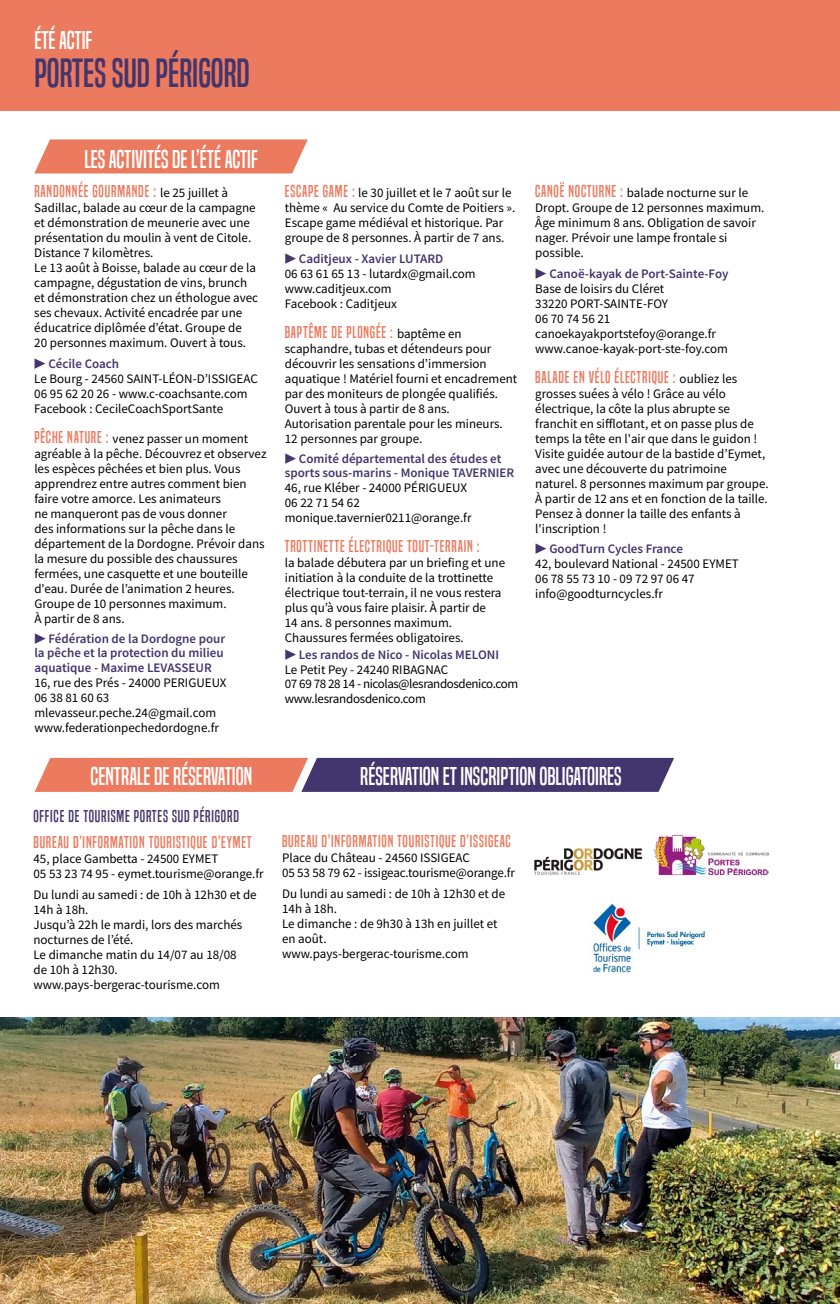
<style>
.page{position:relative;width:840px;height:1304px;background:#fff}
.page>*{position:absolute;margin:0;border:0;box-sizing:border-box;transform-origin:0 0}
.t1{font:38px "Built Titling Rg";color:#43356d}
.t2{font:24px "Built Titling Rg";color:#fff}
.t3{font:16px "Built Titling Rg";letter-spacing:.05em;color:#ec7a5e}
.t4{font:16px "Built Titling Rg";letter-spacing:.05em;color:#43356d}
.t5{font:13px/15px "Source Sans Pro";color:#000}
.t6{font:600 13px/14.6px "Source Sans Pro";color:#43356d}
.t7{font:13px/14.8px "Source Sans Pro";letter-spacing:-.025em;color:#000}
.s1{font-family:"Source Sans Pro";font-size:13px;color:#000}
.s2{font-family:"Built Titling Rg";font-size:16px;color:#ec7a5e}
</style>
<div class="page">
<div style="left:0;top:0;width:839px;height:111px;background:#ec7a5e"></div>
<img style="left:593px;top:903px;width:113px;height:70px">
<img style="left:534px;top:847px;width:109px;height:28px">
<img style="left:0;top:1018px;width:839px;height:286px">
<img style="left:654px;top:834px;width:114px;height:44px">
<hr style="left:839px;top:0;width:1px;height:329px;background:#7989c2">
<svg style="left:35px;top:758px;width:638px;height:34px;background:#8e586c"></svg>
<svg style="left:34px;top:139px;width:273px;height:34px;background:#ed8368"></svg>
<h2 class="t2" style="left:34px;top:26px;width:59px">ÉTÉ ACTIF</h2>
<h1 class="t1" style="left:34px;top:51px;width:217px">PORTES SUD PÉRIGORD</h1>
<h2 class="t2" style="left:84px;top:144px;width:175px">LES ACTIVITÉS DE L’ÉTÉ ACTIF</h2>
<p class="t3" style="left:34px;top:181px;width:195px">RANDONNÉE GOURMANDE : <span class="s1">le 25 juillet à</span></p>
<p class="t5" style="left:34px;top:200px;width:225px">Sadillac, balade au cœur de la campagne et démonstration de meunerie avec une présentation du moulin à vent de Citole.<br>Distance 7 kilomètres.<br>Le 13 août à Boisse, balade au cœur de la campagne, dégustation de vins, brunch et démonstration chez un éthologue avec ses chevaux. Activité encadrée par une éducatrice diplômée d’état. Groupe de<br>20 personnes maximum. Ouvert à tous.</p>
<p class="t6" style="left:34px;top:356px;width:86px">▶ Cécile Coach</p>
<p class="t5" style="left:34px;top:371px;width:225px">Le Bourg - 24560 SAINT-LÉON-D’ISSIGEAC<br>06 95 62 20 26 - www.c-coachsante.com<br>Facebook : CecileCoachSportSante</p>
<p class="t5" style="left:34px;top:431px;width:233px"><span class="s2">PÊCHE NATURE :</span> venez passer un moment agréable à la pêche. Découvrez et observez les espèces pêchées et bien plus. Vous apprendrez entre autres comment bien faire votre amorce. Les animateurs<br>ne manqueront pas de vous donner<br>des informations sur la pêche dans le département de la Dordogne. Prévoir dans la mesure du possible des chaussures fermées, une casquette et une bouteille d'eau. Durée de l’animation 2 heures.<br>Groupe de 10 personnes maximum.<br>À partir de 8 ans.</p>
<p class="t6" style="left:34px;top:632px;width:192px">▶ Fédération de la Dordogne pour la pêche et la protection du milieu aquatique - Maxime LEVASSEUR</p>
<p class="t5" style="left:34px;top:676px;width:194px">16, rue des Prés - 24000 PERIGUEUX<br>06 38 81 60 63 mlevasseur.peche.24@gmail.com www.federationpechedordogne.fr</p>
<p class="t5" style="left:285px;top:185px;width:232px"><span class="s2">ESCAPE GAME :</span> le 30 juillet et le 7 août sur le thème « Au service du Comte de Poitiers ».<br>Escape game médiéval et historique. Par groupe de 8 personnes. À partir de 7 ans.</p>
<p class="t6" style="left:285px;top:251px;width:160px">▶ Caditjeux - Xavier LUTARD</p>
<p class="t5" style="left:285px;top:266px;width:192px">06 63 61 65 13 - lutardx@gmail.com www.caditjeux.com<br>Facebook : Caditjeux</p>
<p class="t3" style="left:285px;top:322px;width:178px">BAPTÊME DE PLONGÉE : <span class="s1">baptême en</span></p>
<p class="t5" style="left:285px;top:341px;width:234px">scaphandre, tubas et détendeurs pour découvrir les sensations d’immersion aquatique ! Matériel fourni et encadrement par des moniteurs de plongée qualifiés.<br>Ouvert à tous à partir de 8 ans.<br>Autorisation parentale pour les mineurs.<br>12 personnes par groupe.</p>
<p class="t6" style="left:285px;top:452px;width:231px;line-height:14px">▶ Comité départemental des études et sports sous-marins - Monique TAVERNIER</p>
<p class="t5" style="left:285px;top:481px;width:188px">46, rue Kléber - 24000 PÉRIGUEUX<br>06 22 71 54 62 monique.tavernier0211@orange.fr</p>
<p class="t3" style="left:285px;top:537px;width:196px">TROTTINETTE ÉLECTRIQUE TOUT-TERRAIN :</p>
<p class="t5" style="left:285px;top:556px;width:222px">la balade débutera par un briefing et une initiation à la conduite de la trottinette électrique tout-terrain, il ne vous restera plus qu’à vous faire plaisir. À partir de<br>14 ans. 8 personnes maximum.<br>Chaussures fermées obligatoires.</p>
<p class="t6" style="left:285px;top:647px;width:216px">▶ Les randos de Nico - Nicolas MELONI</p>
<p class="t7" style="left:285px;top:662px;width:235px">Le Petit Pey - 24240 RIBAGNAC<br>07 69 78 28 14 - nicolas@lesrandosdenico.com www.lesrandosdenico.com</p>
<p class="t5" style="left:535px;top:185px;width:230px"><span class="s2">CANOË NOCTURNE :</span> balade nocturne sur le<br>Dropt. Groupe de 12 personnes maximum.<br>Âge minimum 8 ans. Obligation de savoir nager. Prévoir une lampe frontale si possible.</p>
<p class="t6" style="left:535px;top:266px;width:195px">▶ Canoë-kayak de Port-Sainte-Foy</p>
<p class="t5" style="left:535px;top:281px;width:194px">Base de loisirs du Cléret<br>33220 PORT-SAINTE-FOY<br>06 70 74 56 21 canoekayakportstefoy@orange.fr www.canoe-kayak-port-ste-foy.com</p>
<p class="t3" style="left:535px;top:367px;width:203px">BALADE EN VÉLO ÉLECTRIQUE : <span class="s1">oubliez les</span></p>
<p class="t5" style="left:535px;top:386px;width:235px">grosses suées à vélo ! Grâce au vélo électrique, la côte la plus abrupte se franchit en sifflotant, et on passe plus de temps la tête en l'air que dans le guidon !<br>Visite guidée autour de la bastide d’Eymet, avec une découverte du patrimoine naturel. 8 personnes maximum par groupe.<br>À partir de 12 ans et en fonction de la taille.<br>Pensez à donner la taille des enfants à l'inscription !</p>
<p class="t6" style="left:535px;top:542px;width:149px">▶ GoodTurn Cycles France</p>
<p class="t5" style="left:535px;top:557px;width:205px">42, boulevard National - 24500 EYMET<br>06 78 55 73 10 - 09 72 97 06 47 info@goodturncycles.fr</p>
<h2 class="t2" style="left:90px;top:762px;width:163px">CENTRALE DE RÉSERVATION</h2>
<h2 class="t2" style="left:360px;top:762px;width:263px">RÉSERVATION ET INSCRIPTION OBLIGATOIRES</h2>
<p class="t4" style="left:33px;top:807px;width:207px">OFFICE DE TOURISME PORTES SUD PÉRIGORD</p>
<p class="t3" style="left:33px;top:833px;width:219px">BUREAU D’INFORMATION TOURISTIQUE D’EYMET</p>
<p class="t5" style="left:33px;top:851px;width:232px">45, place Gambetta - 24500 EYMET<br>05 53 23 74 95 - eymet.tourisme@orange.fr</p>
<p class="t5" style="left:33px;top:887px;width:224px">Du lundi au samedi : de 10h à 12h30 et de<br>14h à 18h.<br>Jusqu’à 22h le mardi, lors des marchés nocturnes de l’été.<br>Le dimanche matin du 14/07 au 18/08<br>de 10h à 12h30. www.pays-bergerac-tourisme.com</p>
<p class="t3" style="left:282px;top:831px;width:230px">BUREAU D’INFORMATION TOURISTIQUE D’ISSIGEAC</p>
<p class="t5" style="left:282px;top:850px;width:234px">Place du Château - 24560 ISSIGEAC<br>05 53 58 79 62 - issigeac.tourisme@orange.fr</p>
<p class="t5" style="left:282px;top:886px;width:224px">Du lundi au samedi : de 10h à 12h30 et de<br>14h à 18h.<br>Le dimanche : de 9h30 à 13h en juillet et en août. www.pays-bergerac-tourisme.com</p>
</div>
